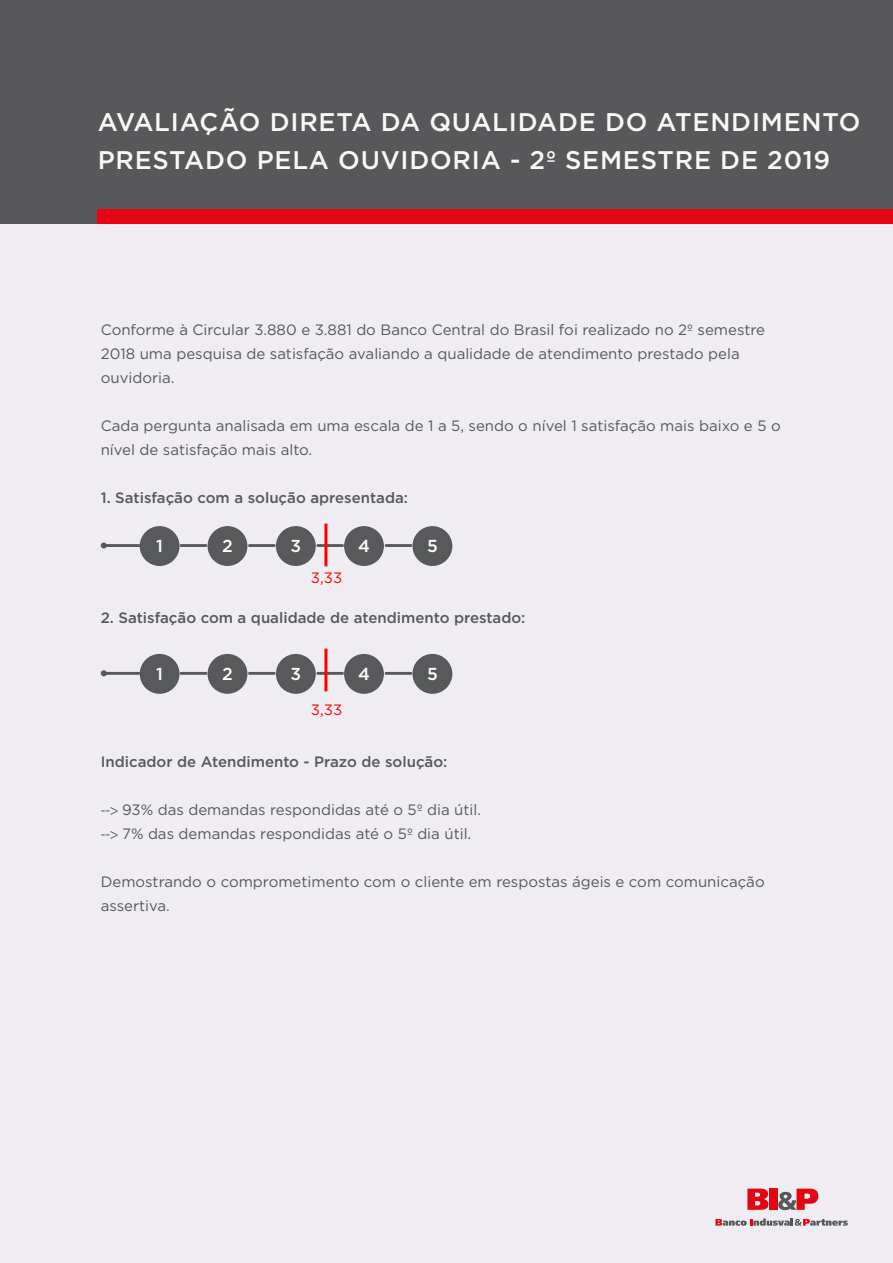
<style>
.page{position:relative;width:893px;height:1263px;background:#fff}
.page>*{position:absolute;margin:0;border:0;box-sizing:border-box;transform-origin:0 0}
.t1{font:500 25.5px/37.5px "Gotham";letter-spacing:.03em;color:#f8f8f8}
.t2{font:500 17.25px "Gotham";color:#fff}
.t3{font:15px/24px "Gotham";color:#58585a}
.t4{font:500 15px "Gotham";color:#58585a}
.t5{font:15px "Gotham";color:#f00}
.s1{font-family:"Myriad Pro"}
</style>
<div class="page">
<div style="left:1px;top:223px;width:892px;height:1040px;background:#efedf1"></div>
<div style="left:1px;top:0;width:892px;height:223px;background:#58585a"></div>
<div style="left:98px;top:209px;width:795px;height:14px;background:#e30513"></div>
<svg style="left:715px;top:1218px;width:133px;height:8px"></svg>
<svg style="left:747px;top:1188px;width:21px;height:22px"></svg>
<div style="left:770px;top:1188px;width:8px;height:22px;background:#e20613"></div>
<svg style="left:778px;top:1188px;width:40px;height:22px"></svg>
<div style="left:140px;top:654px;width:40px;height:40px;background:#58595b;border-radius:50%"></div>
<div style="left:208px;top:654px;width:39px;height:40px;background:#58595b;border-radius:50%"></div>
<div style="left:276px;top:654px;width:40px;height:40px;background:#58595b;border-radius:50%"></div>
<div style="left:344px;top:654px;width:40px;height:40px;background:#58595b;border-radius:50%"></div>
<div style="left:412px;top:654px;width:40px;height:40px;background:#58595b;border-radius:50%"></div>
<hr style="left:104px;top:672px;width:35px;height:3px;background:#58595b">
<svg style="left:101px;top:670px;width:6px;height:6px"></svg>
<hr style="left:386px;top:672px;width:25px;height:3px;background:#58595b">
<hr style="left:318px;top:672px;width:25px;height:3px;background:#58595b">
<hr style="left:249px;top:672px;width:25px;height:3px;background:#58595b">
<hr style="left:181px;top:672px;width:25px;height:3px;background:#58595b">
<div style="left:140px;top:526px;width:40px;height:40px;background:#58595b;border-radius:50%"></div>
<div style="left:208px;top:526px;width:39px;height:40px;background:#58595b;border-radius:50%"></div>
<div style="left:276px;top:526px;width:40px;height:40px;background:#58595b;border-radius:50%"></div>
<div style="left:344px;top:526px;width:40px;height:40px;background:#58595b;border-radius:50%"></div>
<div style="left:412px;top:526px;width:40px;height:40px;background:#58595b;border-radius:50%"></div>
<hr style="left:104px;top:544px;width:35px;height:3px;background:#58595b">
<div style="left:101px;top:542px;width:6px;height:7px;background:#58595b;border-radius:50%"></div>
<hr style="left:386px;top:544px;width:25px;height:3px;background:#58595b">
<hr style="left:318px;top:544px;width:25px;height:3px;background:#58595b">
<hr style="left:249px;top:544px;width:25px;height:3px;background:#58595b">
<hr style="left:181px;top:544px;width:25px;height:3px;background:#58595b">
<hr style="left:324px;top:524px;width:3px;height:42px;background:#f00">
<hr style="left:324px;top:649px;width:3px;height:42px;background:#f00">
<h1 class="t1" style="left:98px;top:103px;width:764px">AVALIAÇÃO DIRETA DA QUALIDADE DO ATENDIMENTO<br>PRESTADO PELA OUVIDORIA - 2º SEMESTRE DE 2019</h1>
<p class="t3" style="left:101px;top:317px;width:666px">Conforme à Circular 3.880 e 3.881 do Banco Central do Brasil foi realizado no 2º semestre<br>2018 uma pesquisa de satisfação avaliando a qualidade de atendimento prestado pela ouvidoria.</p>
<p class="t3" style="left:101px;top:413px;width:681px">Cada pergunta analisada em uma escala de 1 a 5, sendo o nível 1 satisfação mais baixo e 5 o nível de satisfação mais alto.</p>
<p class="t4" style="left:101px;top:488px;width:309px">1. Satisfação com a solução apresentada:</p>
<p class="t2" style="left:156px;top:535px;width:8px">1</p>
<p class="t2" style="left:222px;top:535px;width:12px">2</p>
<p class="t2" style="left:290px;top:535px;width:12px">3</p>
<p class="t2" style="left:358px;top:535px;width:13px">4</p>
<p class="t2" style="left:427px;top:535px;width:12px">5</p>
<p class="t5" style="left:311px;top:568px;width:33px">3,33</p>
<p class="t4" style="left:101px;top:608px;width:426px">2. Satisfação com a qualidade de atendimento prestado:</p>
<p class="t2" style="left:156px;top:663px;width:8px">1</p>
<p class="t2" style="left:222px;top:663px;width:12px">2</p>
<p class="t2" style="left:290px;top:663px;width:12px">3</p>
<p class="t2" style="left:358px;top:663px;width:13px">4</p>
<p class="t2" style="left:427px;top:663px;width:12px">5</p>
<p class="t5" style="left:311px;top:700px;width:33px">3,33</p>
<p class="t4" style="left:101px;top:752px;width:348px">Indicador de Atendimento - Prazo de solução:</p>
<p class="t3" style="left:101px;top:797px;width:382px"><span class="s1">--&gt;</span> 93% das demandas respondidas até o 5º dia útil. <span class="s1">--&gt;</span> 7% das demandas respondidas até o 5º dia útil.</p>
<p class="t3" style="left:101px;top:869px;width:665px">Demostrando o comprometimento com o cliente em respostas ágeis e com comunicação assertiva.</p>
</div>
